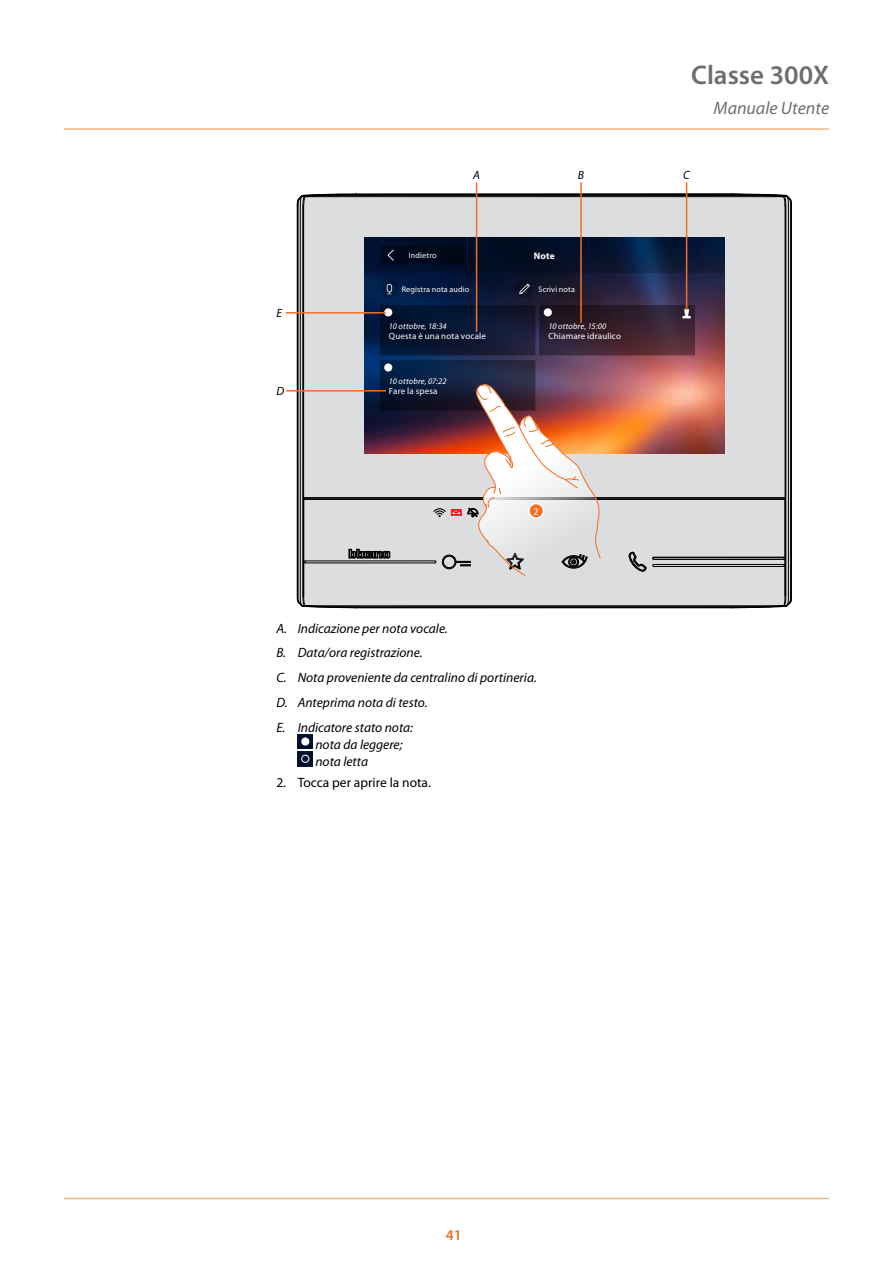
<style>
.page{position:relative;width:893px;height:1263px;background:#fff}
.page>*{position:absolute;margin:0;border:0;box-sizing:border-box;transform-origin:0 0}
.t1{font:600 27px "Myriad Pro";color:#6d6e71}
.t2{font:italic 18px "Myriad Pro";color:#6d6e71}
.t3{font:600 15px "Myriad Pro";color:#f36f21}
.t4{font:italic 13.5px/24.8px "Myriad Pro";color:#000}
.t5{font:13.5px "Myriad Pro";color:#000}
.t6{font:italic 12px "Myriad Pro";color:#000}
.t7{font:10.05px "Myriad Pro";color:#fff}
.t8{font:700 9.45px "Myriad Pro";color:#fff}
.t9{font:9px "Myriad Pro";letter-spacing:.015em;color:#fff}
.t10{font:italic 8.55px "Myriad Pro";letter-spacing:.01em;color:#fff}
.t11{font:8.1px "Myriad Pro";letter-spacing:.02em;color:#fff}
</style>
<div class="page">
<hr style="left:64px;top:128px;width:765px;height:2px;background:#fab383">
<hr style="left:64px;top:1198px;width:765px;height:1px;background:#fab383">
<svg style="left:298px;top:734px;width:15px;height:32px"></svg>
<div style="left:301px;top:755px;width:8px;height:8px;border:1px solid #fff;border-radius:50%"></div>
<hr style="left:286px;top:390px;width:100px;height:2px;background:#f36f21">
<hr style="left:286px;top:312px;width:100px;height:2px;background:#f36f21">
<hr style="left:476px;top:182px;width:1px;height:150px;background:#f36f21">
<hr style="left:580px;top:182px;width:2px;height:141px;background:#f36f21">
<img style="left:300px;top:193px;width:492px;height:415px">
<hr style="left:686px;top:182px;width:1px;height:128px;background:#f36f21">
<p class="t6" style="left:276px;top:306px;width:7px">E</p>
<p class="t6" style="left:276px;top:384px;width:9px">D</p>
<p class="t11" style="left:409px;top:250px;width:29px">Indietro</p>
<p class="t6" style="left:473px;top:168px;width:8px">A</p>
<p class="t6" style="left:578px;top:168px;width:8px">B</p>
<p class="t8" style="left:534px;top:249px;width:23px">Note</p>
<p class="t11" style="left:402px;top:284px;width:69px">Registra nota audio</p>
<p class="t11" style="left:538px;top:284px;width:38px">Scrivi nota</p>
<p class="t10" style="left:389px;top:321px;width:59px">10 ottobre, 18:34</p>
<p class="t9" style="left:389px;top:330px;width:99px">Questa è una nota vocale</p>
<p class="t10" style="left:548px;top:321px;width:59px">10 ottobre, 15:00</p>
<p class="t9" style="left:548px;top:330px;width:74px">Chiamare idraulico</p>
<p class="t10" style="left:389px;top:376px;width:59px">10 ottobre, 07:22</p>
<p class="t9" style="left:389px;top:385px;width:50px">Fare la spesa</p>
<p class="t7" style="left:534px;top:505px;width:7px">2</p>
<p class="t4" style="left:276px;top:615px;width:262px">A. Indicazione per nota vocale.<br>B. Data/ora registrazione.<br>C. Nota proveniente da centralino di portineria.<br>D. Anteprima nota di testo.<br>E. Indicatore stato nota:</p>
<p class="t4" style="left:315px;top:735px;width:89px;line-height:17.2px">nota da leggere; nota letta</p>
<p class="t5" style="left:276px;top:774px;width:156px">2. Tocca per aprire la nota.</p>
<h1 class="t1" style="left:691px;top:58px;width:139px">Classe 300X</h1>
<h2 class="t2" style="left:714px;top:97px;width:117px">Manuale Utente</h2>
<p class="t6" style="left:683px;top:168px;width:8px">C</p>
<p class="t3" style="left:446px;top:1225px;width:18px">41</p>
</div>
